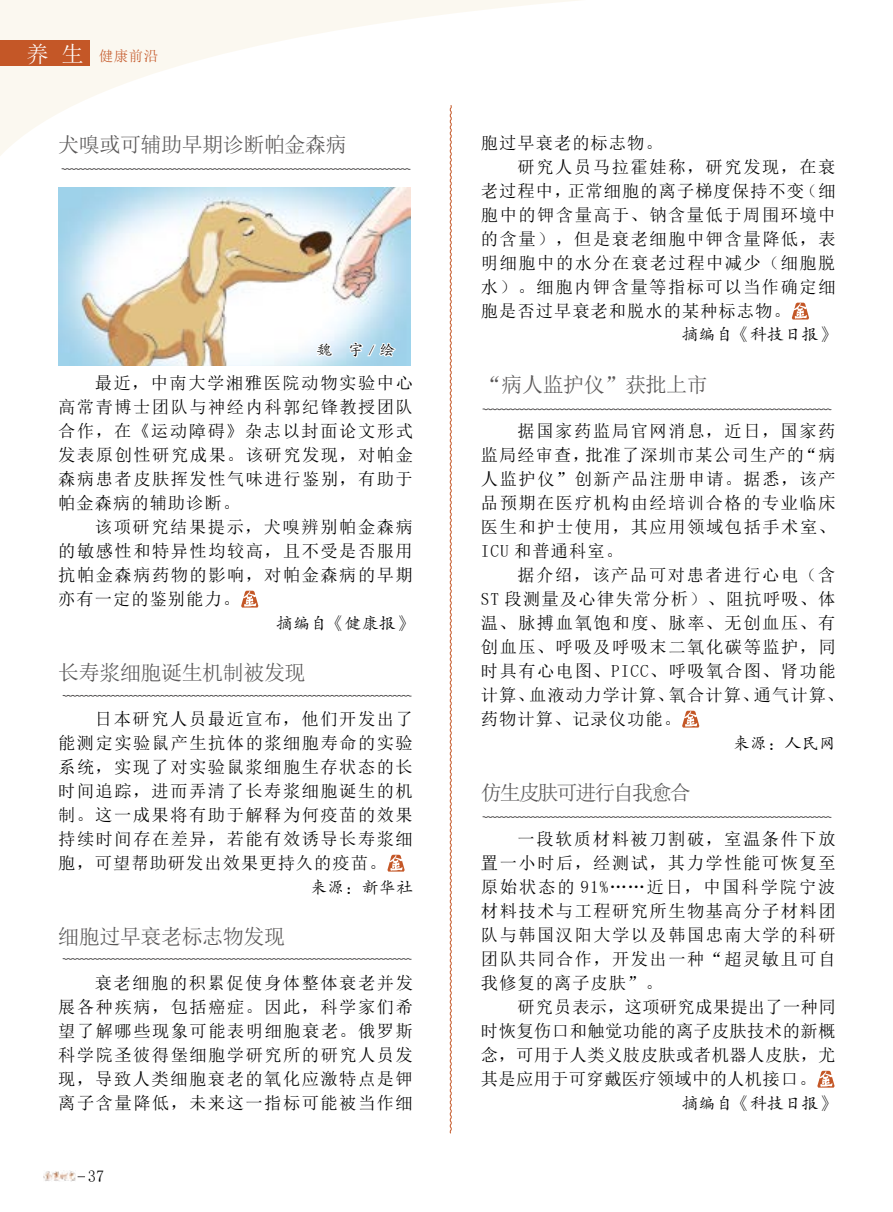
<style>
.page{position:relative;width:893px;height:1212px;background:#fff}
.page>*{position:absolute;margin:0;border:0;box-sizing:border-box;transform-origin:0 0}
.t1{font:21px "Sim Sun";letter-spacing:-.02em;color:#595757}
.t2{font:21px "Sim Sun";letter-spacing:-.1em;color:#595757}
.t3{font:17.25px/24px "Sim Sun";letter-spacing:.09em;color:#000;text-align:justify}
.t4{font:17.25px "Sim Sun";letter-spacing:.06em;color:#000}
.t5{font:16.5px "FZKTK GBK1 0";letter-spacing:.04em;color:#000}
.t6{font:16.5px "Sim Sun";color:#000}
.t7{font:15px "FZKTK GBK1 0";color:#000}
.t8{font:14.4px "Sim Sun";color:#c45727}
.s1{font-size:22.35px;color:#fff}
</style>
<div class="page">
<img style="left:44px;top:1170px;width:32px;height:11px">
<svg style="left:0;top:0;width:578px;height:156px"></svg>
<div style="left:0;top:40px;width:90px;height:26px;background:#c45727"></div>
<svg style="left:241px;top:591px;width:17px;height:16px"></svg>
<svg style="left:387px;top:855px;width:18px;height:16px"></svg>
<svg style="left:792px;top:303px;width:17px;height:16px"></svg>
<svg style="left:682px;top:711px;width:17px;height:16px"></svg>
<svg style="left:817px;top:1071px;width:18px;height:16px"></svg>
<svg style="left:61px;top:168px;width:350px;height:2px"></svg>
<svg style="left:482px;top:408px;width:350px;height:2px"></svg>
<svg style="left:482px;top:816px;width:350px;height:2px"></svg>
<svg style="left:449px;top:105px;width:3px;height:1029px"></svg>
<svg style="left:62px;top:695px;width:350px;height:2px"></svg>
<svg style="left:62px;top:958px;width:350px;height:2px"></svg>
<img style="left:58px;top:187px;width:352px;height:179px">
<svg style="left:315px;top:312px;width:18px;height:46px"></svg>
<svg style="left:348px;top:341px;width:49px;height:18px"></svg>
<p class="t8" style="left:26px;top:49px;width:133px"><span class="s1">养 生</span> 健康前沿</p>
<p class="t1" style="left:58px;top:134px;width:290px">犬嗅或可辅助早期诊断帕金森病</p>
<p class="t7" style="left:317px;top:342px;width:79px">魏 宇/绘</p>
<p class="t3" style="left:58px;top:371px;width:356px;text-indent:37px">最近，中南大学湘雅医院动物实验中心高常青博士团队与神经内科郭纪锋教授团队合作，在《运动障碍》杂志以封面论文形式发表原创性研究成果。该研究发现，对帕金森病患者皮肤挥发性气味进行鉴别，有助于帕金森病的辅助诊断。</p>
<p class="t3" style="left:58px;top:515px;width:356px;text-indent:37px">该项研究结果提示，犬嗅辨别帕金森病的敏感性和特异性均较高，且不受是否服用抗帕金森病药物的影响，对帕金森病的早期亦有一定的鉴别能力。</p>
<p class="t5" style="left:276px;top:614px;width:138px">摘编自《健康报》</p>
<p class="t1" style="left:58px;top:662px;width:249px">长寿浆细胞诞生机制被发现</p>
<p class="t3" style="left:58px;top:707px;width:356px;text-indent:37px">日本研究人员最近宣布，他们开发出了能测定实验鼠产生抗体的浆细胞寿命的实验系统，实现了对实验鼠浆细胞生存状态的长时间追踪，进而弄清了长寿浆细胞诞生的机制。这一成果将有助于解释为何疫苗的效果持续时间存在差异，若能有效诱导长寿浆细胞，可望帮助研发出效果更持久的疫苗。</p>
<p class="t5" style="left:311px;top:878px;width:104px">来源：新华社</p>
<p class="t1" style="left:58px;top:926px;width:228px">细胞过早衰老标志物发现</p>
<p class="t3" style="left:58px;top:971px;width:356px;text-indent:37px">衰老细胞的积累促使身体整体衰老并发展各种疾病，包括癌症。因此，科学家们希望了解哪些现象可能表明细胞衰老。俄罗斯科学院圣彼得堡细胞学研究所的研究人员发现，导致人类细胞衰老的氧化应激特点是钾离子含量降低，未来这一指标可能被当作细</p>
<p class="t6" style="left:88px;top:1168px;width:18px">37</p>
<p class="t4" style="left:481px;top:134px;width:183px">胞过早衰老的标志物。</p>
<p class="t3" style="left:517px;top:155px;width:320px">研究人员马拉霍娃称，研究发现，在衰</p>
<p class="t4" style="left:481px;top:182px;width:356px">老过程中，正常细胞的离子梯度保持不变（细</p>
<p class="t3" style="left:481px;top:203px;width:356px">胞中的钾含量高于、钠含量低于周围环境中</p>
<p class="t3" style="left:481px;top:227px;width:356px">的含量），但是衰老细胞中钾含量降低，表</p>
<p class="t3" style="left:481px;top:251px;width:356px">明细胞中的水分在衰老过程中减少（细胞脱</p>
<p class="t3" style="left:481px;top:275px;width:356px">水）。细胞内钾含量等指标可以当作确定细</p>
<p class="t4" style="left:481px;top:302px;width:311px">胞是否过早衰老和脱水的某种标志物。</p>
<p class="t5" style="left:682px;top:326px;width:155px">摘编自《科技日报》</p>
<p class="t1" style="left:481px;top:374px;width:228px">“病人监护仪”获批上市</p>
<p class="t3" style="left:481px;top:419px;width:356px;text-indent:37px">据国家药监局官网消息，近日，国家药监局经审查，批准了深圳市某公司生产的“病人监护仪”创新产品注册申请。据悉，该产品预期在医疗机构由经培训合格的专业临床医生和护士使用，其应用领域包括手术室、ICU 和普通科室。</p>
<p class="t3" style="left:481px;top:563px;width:365px;text-align:left;text-indent:37px">据介绍，该产品可对患者进行心电（含<br>ST 段测量及心律失常分析）、阻抗呼吸、体温、脉搏血氧饱和度、脉率、无创血压、有创血压、呼吸及呼吸末二氧化碳等监护，同时具有心电图、PICC、呼吸氧合图、肾功能计算、血液动力学计算、氧合计算、通气计算、药物计算、记录仪功能。</p>
<p class="t5" style="left:733px;top:734px;width:104px">来源：人民网</p>
<p class="t2" style="left:481px;top:782px;width:211px">仿生皮肤可进行自我愈合</p>
<p class="t3" style="left:481px;top:827px;width:356px;text-indent:37px">一段软质材料被刀割破，室温条件下放置一小时后，经测试，其力学性能可恢复至原始状态的 91%……近日，中国科学院宁波材料技术与工程研究所生物基高分子材料团队与韩国汉阳大学以及韩国忠南大学的科研团队共同合作，开发出一种“超灵敏且可自我修复的离子皮肤”。</p>
<p class="t3" style="left:481px;top:995px;width:356px;text-indent:37px">研究员表示，这项研究成果提出了一种同时恢复伤口和触觉功能的离子皮肤技术的新概念，可用于人类义肢皮肤或者机器人皮肤，尤其是应用于可穿戴医疗领域中的人机接口。</p>
<p class="t5" style="left:682px;top:1094px;width:155px">摘编自《科技日报》</p>
</div>
